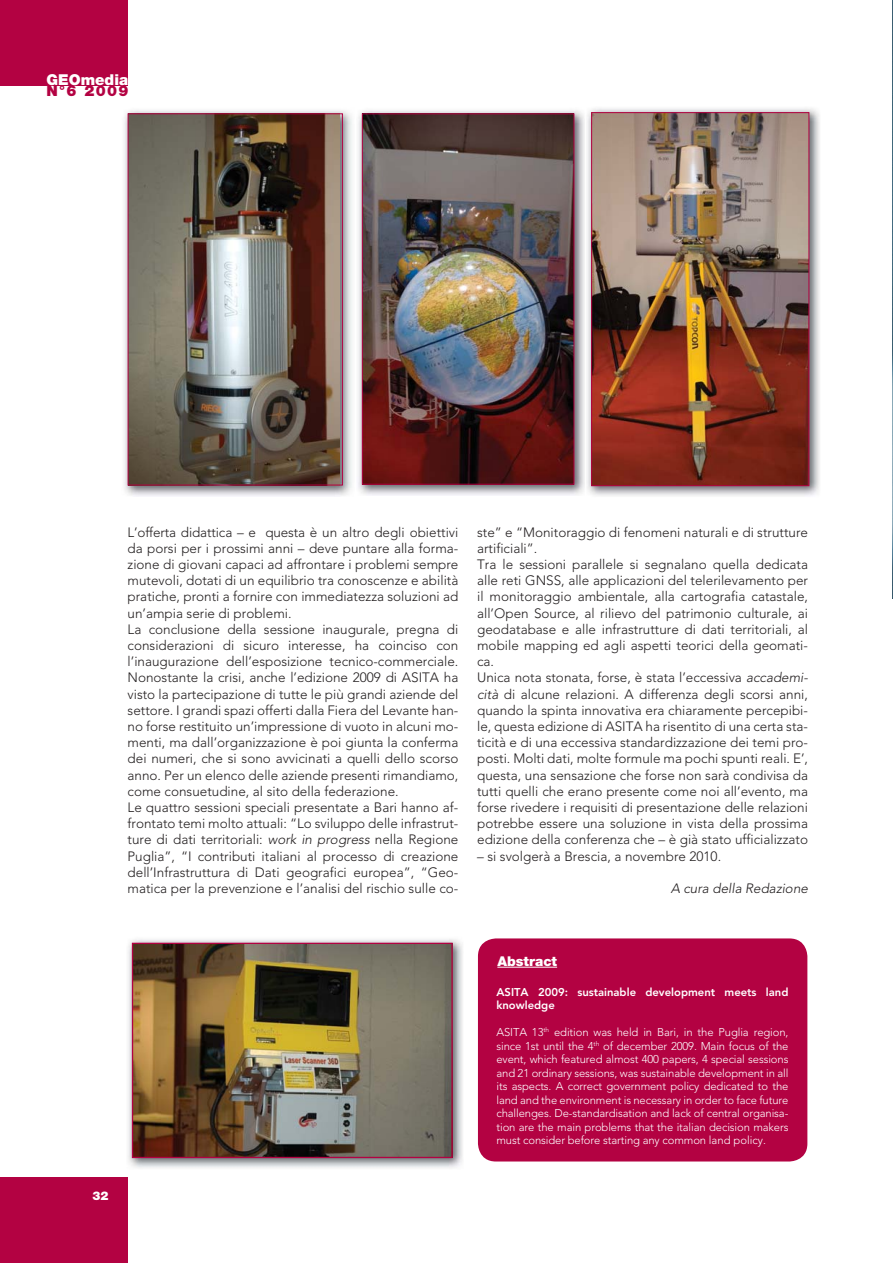
<style>
.page{position:relative;width:893px;height:1263px;background:#fff}
.page>*{position:absolute;margin:0;border:0;box-sizing:border-box;transform-origin:0 0}
.t1{font:900 15px "Helvetica Neue";color:#fff}
.t2{font:900 15px "Helvetica Neue";color:#b30242}
.t3{font:300 13.5px/16.2px "Avenir";color:#231f20}
.t4{font:italic 300 13.5px "Avenir";color:#231f20}
.t5{font:900 13.5px "Helvetica Neue";color:#fff}
.t6{font:900 12px "Helvetica Neue";color:#fff}
.t7{font:300 11.25px/13.5px "Avenir";letter-spacing:-.01em;color:#fff;text-align:justify}
.t8{font:800 11.25px/13.5px "Avenir";color:#fff}
.s1{font-style:italic}
</style>
<div class="page">
<div style="left:0;top:0;width:128px;height:85px;background:#b30242"></div>
<div style="left:0;top:1178px;width:128px;height:85px;background:#b30242"></div>
<div style="left:478px;top:938px;width:329px;height:224px;background:#b30242;border-radius:18px"></div>
<hr style="left:497px;top:967px;width:60px;height:1px;background:#fff">
<img style="left:358px;top:110px;width:227px;height:385px">
<img style="left:364px;top:115px;width:208px;height:368px">
<div style="left:362px;top:113px;width:212px;height:372px;border:1px solid #b30242"></div>
<img style="left:124px;top:110px;width:228px;height:386px">
<img style="left:130px;top:115px;width:210px;height:369px">
<div style="left:128px;top:113px;width:215px;height:373px;border:1px solid #b30242"></div>
<img style="left:587px;top:108px;width:233px;height:388px">
<img style="left:593px;top:114px;width:214px;height:370px">
<div style="left:591px;top:112px;width:218px;height:374px;border:1px solid #b30242"></div>
<img style="left:128px;top:939px;width:335px;height:229px">
<img style="left:134px;top:945px;width:317px;height:211px">
<div style="left:132px;top:943px;width:321px;height:215px;border:1px solid #b30242"></div>
<img style="left:892px;top:0;width:1px;height:598px">
<p class="t1" style="left:47px;top:74px;width:83px">GEOmedia</p>
<p class="t2" style="left:47px;top:85px;width:83px">N°6 2009</p>
<p class="t3" style="left:128px;top:525px;width:332px">L’offerta didattica – e questa è un altro degli obiettivi da porsi per i prossimi anni – deve puntare alla forma&shy;zione di giovani capaci ad affrontare i problemi sempre mutevoli, dotati di un equilibrio tra conoscenze e abilità pratiche, pronti a fornire con immediatezza soluzioni ad un’ampia serie di problemi.<br>La conclusione della sessione inaugurale, pregna di considerazioni di sicuro interesse, ha coinciso con l’inaugurazione dell’esposizione tecnico-commerciale.<br>Nonostante la crisi, anche l’edizione 2009 di ASITA ha visto la partecipazione di tutte le più grandi aziende del settore. I grandi spazi offerti dalla Fiera del Levante han&shy;no forse restituito un’impressione di vuoto in alcuni mo&shy;menti, ma dall’organizzazione è poi giunta la conferma dei numeri, che si sono avvicinati a quelli dello scorso anno. Per un elenco delle aziende presenti rimandiamo, come consuetudine, al sito della federazione.<br>Le quattro sessioni speciali presentate a Bari hanno af&shy;frontato temi molto attuali: “Lo sviluppo delle infrastrut&shy;ture di dati territoriali: <span class="s1">work in progress</span> nella Regione Puglia”, “I contributi italiani al processo di creazione dell’Infrastruttura di Dati geografici europea”, “Geo&shy;matica per la prevenzione e l’analisi del rischio sulle co-</p>
<p class="t3" style="left:477px;top:525px;width:332px">ste” e “Monitoraggio di fenomeni naturali e di strutture artificiali”.<br>Tra le sessioni parallele si segnalano quella dedicata alle reti GNSS, alle applicazioni del telerilevamento per il monitoraggio ambientale, alla cartografia catastale, all’Open Source, al rilievo del patrimonio culturale, ai geodatabase e alle infrastrutture di dati territoriali, al mobile mapping ed agli aspetti teorici della geomati&shy;ca.<br>Unica nota stonata, forse, è stata l’eccessiva <span class="s1">accademi&shy;cità</span> di alcune relazioni. A differenza degli scorsi anni, quando la spinta innovativa era chiaramente percepibi&shy;le, questa edizione di ASITA ha risentito di una certa sta&shy;ticità e di una eccessiva standardizzazione dei temi pro&shy;posti. Molti dati, molte formule ma pochi spunti reali. E’, questa, una sensazione che forse non sarà condivisa da tutti quelli che erano presente come noi all’evento, ma forse rivedere i requisiti di presentazione delle relazioni potrebbe essere una soluzione in vista della prossima edizione della conferenza che – è già stato ufficializzato</p>
<p class="t3" style="left:477px;top:849px;width:245px">– si svolgerà a Brescia, a novembre 2010.</p>
<p class="t4" style="left:671px;top:883px;width:139px">A cura della Redazione</p>
<p class="t6" style="left:92px;top:1191px;width:18px">32</p>
<p class="t5" style="left:497px;top:956px;width:61px">Abstract</p>
<p class="t8" style="left:496px;top:986px;width:293px">ASITA 2009: sustainable development meets land knowledge</p>
<p class="t7" style="left:496px;top:1026px;width:293px">ASITA 13<sup>th</sup> edition was held in Bari, in the Puglia region, since 1st until the 4<sup>th</sup> of december 2009. Main focus of the event, which featured almost 400 papers, 4 special sessions and 21 ordinary sessions, was sustainable development in all its aspects. A correct government policy dedicated to the land and the environment is necessary in order to face future challenges. De-standardisation and lack of central organisa&shy;tion are the main problems that the italian decision makers must consider before starting any common land policy.</p>
</div>
